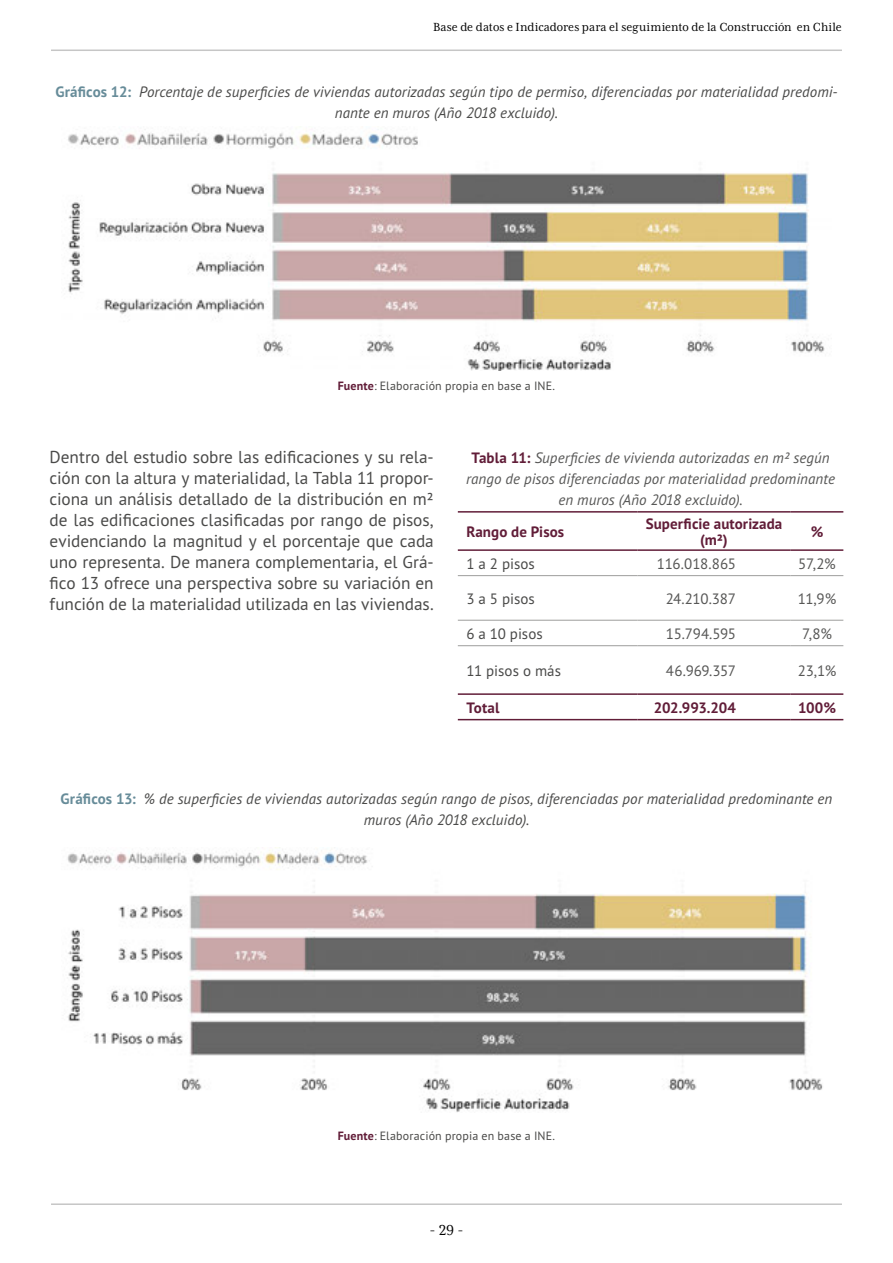
<style>
.page{position:relative;width:893px;height:1263px;background:#fff}
.page>*{position:absolute;margin:0;border:0;box-sizing:border-box;transform-origin:0 0}
.t1{font:17.25px/21px "PT Sans Pro";letter-spacing:-.005em;color:#4a4a49;text-align:justify}
.t2{font:16.5px "Mrs Eaves XL Serif Nar OT";color:#000}
.t3{font:italic 15px/21px "PT Sans Pro";letter-spacing:.005em;color:#4a4a49;text-align:center}
.t4{font:italic 15px/21px "PT Sans Pro";letter-spacing:.005em;color:#575756;text-align:center}
.t5{font:15px "PT Sans Pro";letter-spacing:-.02em;color:#575756}
.t6{font:700 15px/16.5px "PT Sans Pro";letter-spacing:.005em;color:#611d38;text-align:center}
.t7{font:15px "PT Sans Pro";color:#4a4a49}
.t8{font:13.5px "Mrs Eaves XL Serif Nar OT";color:#000}
.t9{font:12px "PT Sans Pro";letter-spacing:.015em;color:#4a4a49}
.s1{font-weight:700;font-style:normal;color:#678c99}
.s2{font-weight:700;color:#611d38}
.s3{font-weight:700;font-style:normal;color:#611d38}
</style>
<div class="page">
<hr style="left:51px;top:50px;width:791px;height:1px;background:#c6c6c6">
<hr style="left:51px;top:1203px;width:791px;height:2px;background:#c6c6c6">
<hr style="left:458px;top:575px;width:179px;height:1px;background:#9d9d9c">
<hr style="left:637px;top:575px;width:154px;height:1px;background:#9d9d9c">
<hr style="left:791px;top:575px;width:52px;height:1px;background:#9d9d9c">
<hr style="left:458px;top:620px;width:179px;height:1px;background:#9d9d9c">
<hr style="left:637px;top:620px;width:154px;height:1px;background:#9d9d9c">
<hr style="left:791px;top:620px;width:52px;height:1px;background:#9d9d9c">
<hr style="left:458px;top:645px;width:179px;height:1px;background:#9d9d9c">
<hr style="left:637px;top:645px;width:154px;height:1px;background:#9d9d9c">
<hr style="left:791px;top:645px;width:52px;height:1px;background:#9d9d9c">
<hr style="left:458px;top:511px;width:179px;height:2px;background:#611d38">
<hr style="left:637px;top:511px;width:154px;height:2px;background:#611d38">
<hr style="left:791px;top:511px;width:52px;height:2px;background:#611d38">
<hr style="left:458px;top:549px;width:179px;height:2px;background:#611d38">
<hr style="left:637px;top:549px;width:154px;height:2px;background:#611d38">
<hr style="left:791px;top:549px;width:52px;height:2px;background:#611d38">
<hr style="left:458px;top:693px;width:179px;height:2px;background:#611d38">
<hr style="left:637px;top:693px;width:154px;height:2px;background:#611d38">
<hr style="left:791px;top:693px;width:52px;height:2px;background:#611d38">
<hr style="left:458px;top:719px;width:179px;height:1px;background:#611d38">
<hr style="left:637px;top:719px;width:154px;height:1px;background:#611d38">
<hr style="left:791px;top:719px;width:52px;height:1px;background:#611d38">
<img style="left:67px;top:847px;width:756px;height:265px">
<img style="left:68px;top:129px;width:757px;height:242px">
<p class="t8" style="left:433px;top:20px;width:410px">Base de datos e Indicadores para el seguimiento de la Construcción en Chile</p>
<p class="t3" style="left:55px;top:80px;width:783px"><span class="s1">Gráficos 12:</span> Porcentaje de superficies de viviendas autorizadas según tipo de permiso, diferenciadas por materialidad predomi&shy;nante en muros (Año 2018 excluido).</p>
<p class="t9" style="left:338px;top:378px;width:219px"><span class="s2">Fuente</span>: Elaboración propia en base a INE.</p>
<p class="t1" style="left:50px;top:446px;width:386px">Dentro del estudio sobre las edificaciones y su rela&shy;ción con la altura y materialidad, la Tabla 11 propor&shy;ciona un análisis detallado de la distribución en m2 de las edificaciones clasificadas por rango de pisos, evidenciando la magnitud y el porcentaje que cada uno representa. De manera complementaria, el Grá&shy;fico 13 ofrece una perspectiva sobre su variación en función de la materialidad utilizada en las viviendas.</p>
<p class="t4" style="left:466px;top:447px;width:371px"><span class="s3">Tabla 11:</span> Superficies de vivienda autorizadas en m2 según rango de pisos diferenciadas por materialidad predominante en muros (Año 2018 excluido).</p>
<p class="t6" style="left:466px;top:523px;width:99px">Rango de Pisos</p>
<p class="t6" style="left:646px;top:515px;width:138px">Superficie autorizada (m2)</p>
<p class="t6" style="left:811px;top:523px;width:14px">%</p>
<p class="t7" style="left:466px;top:554px;width:70px">1 a 2 pisos</p>
<p class="t5" style="left:657px;top:554px;width:81px">116.018.865</p>
<p class="t5" style="left:798px;top:554px;width:39px">57,2%</p>
<p class="t7" style="left:466px;top:589px;width:70px">3 a 5 pisos</p>
<p class="t5" style="left:666px;top:589px;width:72px">24.210.387</p>
<p class="t5" style="left:798px;top:589px;width:40px">11,9%</p>
<p class="t7" style="left:466px;top:624px;width:78px">6 a 10 pisos</p>
<p class="t5" style="left:666px;top:624px;width:72px">15.794.595</p>
<p class="t5" style="left:802px;top:624px;width:31px">7,8%</p>
<p class="t7" style="left:466px;top:661px;width:96px">11 pisos o más</p>
<p class="t5" style="left:666px;top:661px;width:72px">46.969.357</p>
<p class="t5" style="left:798px;top:661px;width:40px">23,1%</p>
<p class="t6" style="left:466px;top:699px;width:35px">Total</p>
<p class="t6" style="left:654px;top:699px;width:84px">202.993.204</p>
<p class="t6" style="left:798px;top:699px;width:39px">100%</p>
<p class="t3" style="left:61px;top:788px;width:773px"><span class="s1">Gráficos 13:</span> % de superficies de viviendas autorizadas según rango de pisos, diferenciadas por materialidad predominante en muros (Año 2018 excluido).</p>
<p class="t9" style="left:338px;top:1128px;width:219px"><span class="s2">Fuente</span>: Elaboración propia en base a INE.</p>
<p class="t2" style="left:429px;top:1221px;width:36px">- 29 -</p>
</div>
